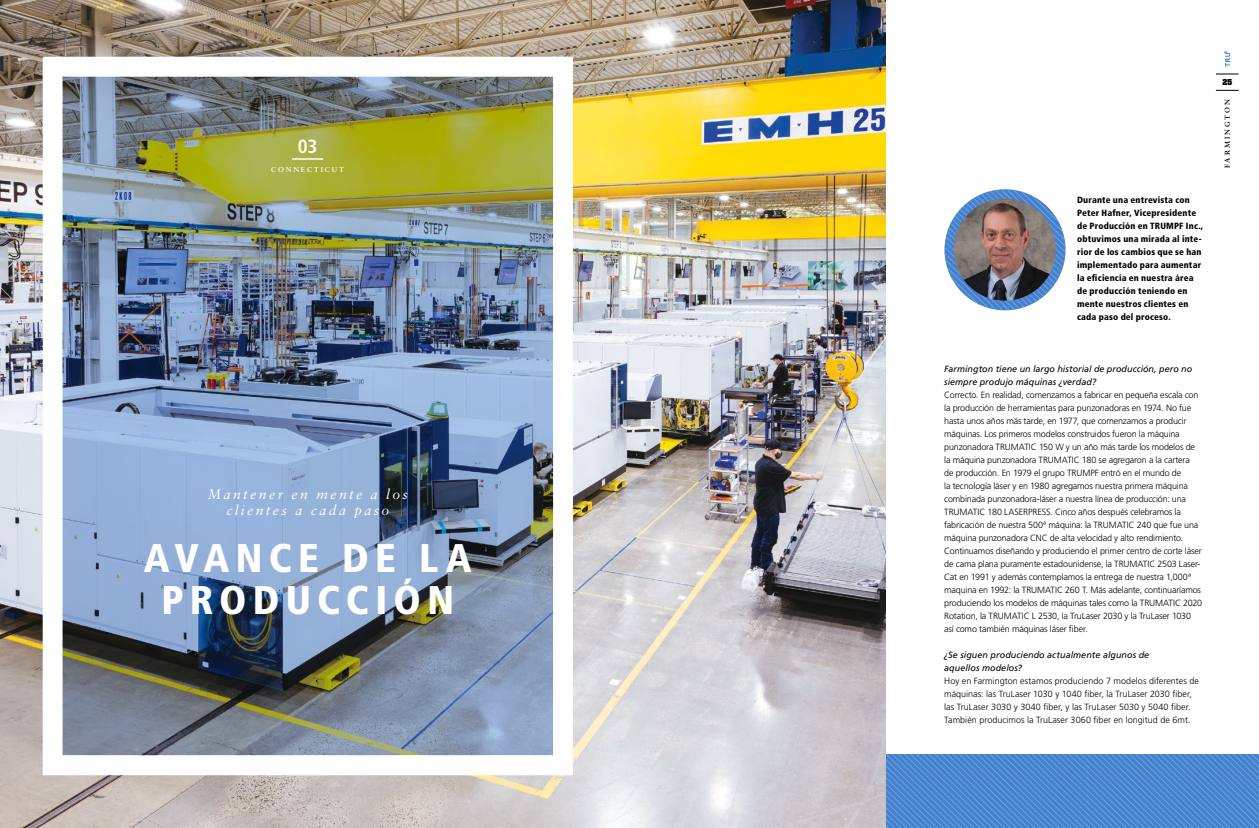
<style>
.page{position:relative;width:1259px;height:828px;background:#fff}
.page>*{position:absolute;margin:0;border:0;box-sizing:border-box;transform-origin:0 0}
.t1{font:900 condensed 40px/42px "Frutiger LT Std";letter-spacing:.155em;color:#fff;text-align:center}
.t2{font:700 condensed 19.1px "Frutiger LT Std";color:#fff}
.t3{font:italic 14px/16.8px "Sabon LT Std";letter-spacing:.17em;color:#fff;text-align:center}
.t4{font:300 9px/13px "Frutiger LT Std";letter-spacing:-.015em;color:#000}
.t5{font:900 condensed 9px/13px "Frutiger LT Std";letter-spacing:.02em;color:#000}
.t6{font:300 9px/13px "Frutiger LT Std";letter-spacing:.005em;color:#000}
.t7{font:italic 9px/13px "Frutiger LT Std";letter-spacing:.005em;color:#000}
.t8{font:700 7.1px "Sabon LT Std";letter-spacing:.25em;color:#fff}
.t9{font:700 7.1px "Sabon LT Std";letter-spacing:.27em;color:#000}
.t10{font:700 7px "Aachen Std";color:#000}
</style>
<div class="page">
<svg style="left:885px;top:754px;width:374px;height:74px;background:#4f88d1"></svg>
<img style="left:0;top:0;width:885px;height:828px">
<img style="left:43px;top:57px;width:530px;height:718px">
<svg style="left:944px;top:189px;width:121px;height:122px"></svg>
<img style="left:953px;top:199px;width:102px;height:102px;border-radius:51px">
<svg style="left:1224px;top:51px;width:6px;height:16px"></svg>
<svg style="left:1215px;top:74px;width:23px;height:1px"></svg>
<svg style="left:1215px;top:90px;width:23px;height:1px"></svg>
<h2 class="t2" style="left:298px;top:135px;width:21px">03</h2>
<p class="t8" style="left:271px;top:165px;width:74px">CONNECTICUT</p>
<h3 class="t3" style="left:208px;top:485px;width:201px">Mantener en mente a los clientes a cada paso</h3>
<h1 class="t1" style="left:144px;top:537px;width:329px">AVANCE DE LA<br>PRODUCCIÓN</h1>
<p class="t5" style="left:1077px;top:194px;width:128px">Durante una entrevista con<br>Peter Hafner, Vicepresidente de Producción en TRUMPF Inc., obtuvimos una mirada al inte&shy;rior de los cambios que se han implementado para aumentar la eficiencia en nuestra área de producción teniendo en mente nuestros clientes en cada paso del proceso.</p>
<p class="t7" style="left:944px;top:363px;width:249px">Farmington tiene un largo historial de producción, pero no siempre produjo máquinas ¿verdad?</p>
<p class="t4" style="left:944px;top:389px;width:259px">Correcto. En realidad, comenzamos a fabricar en pequeña escala con la producción de herramientas para punzonadoras en 1974. No fue hasta unos años más tarde, en 1977, que comenzamos a producir máquinas. Los primeros modelos construidos fueron la máquina punzonadora TRUMATIC 150 W y un año más tarde los modelos de la máquina punzonadora TRUMATIC 180 se agregaron a la cartera<br>de producción. En 1979 el grupo TRUMPF entró en el mundo de<br>la tecnología láser y en 1980 agregamos nuestra primera máquina combinada punzonadora-láser a nuestra línea de producción: una TRUMATIC 180 LASERPRESS. Cinco años después celebramos la fabricación de nuestra 500ª máquina: la TRUMATIC 240 que fue una máquina punzonadora CNC de alta velocidad y alto rendimiento.<br>Continuamos diseñando y produciendo el primer centro de corte láser de cama plana puramente estadounidense, la TRUMATIC 2503 Laser-Cat en 1991 y además contemplamos la entrega de nuestra 1,000ª maquina en 1992: la TRUMATIC 260 T. Más adelante, continuaríamos produciendo los modelos de máquinas tales como la TRUMATIC 2020<br>Rotation, la TRUMATIC L 2530, la TruLaser 2030 y la TruLaser 1030 así como también máquinas láser fiber.</p>
<p class="t7" style="left:944px;top:649px;width:206px">¿Se siguen produciendo actualmente algunos de aquellos modelos?</p>
<p class="t6" style="left:944px;top:675px;width:256px">Hoy en Farmington estamos produciendo 7 modelos diferentes de máquinas: las TruLaser 1030 y 1040 fiber, la TruLaser 2030 fiber, las TruLaser 3030 y 3040 fiber, y las TruLaser 5030 y 5040 fiber.<br>También producimos la TruLaser 3060 fiber en longitud de 6mt.</p>
<p class="t10" style="left:1222px;top:77px;width:11px">25</p>
<p class="t9" style="left:1223px;top:168px;width:70px;rotate:-90deg">FARMINGTON</p>
</div>
